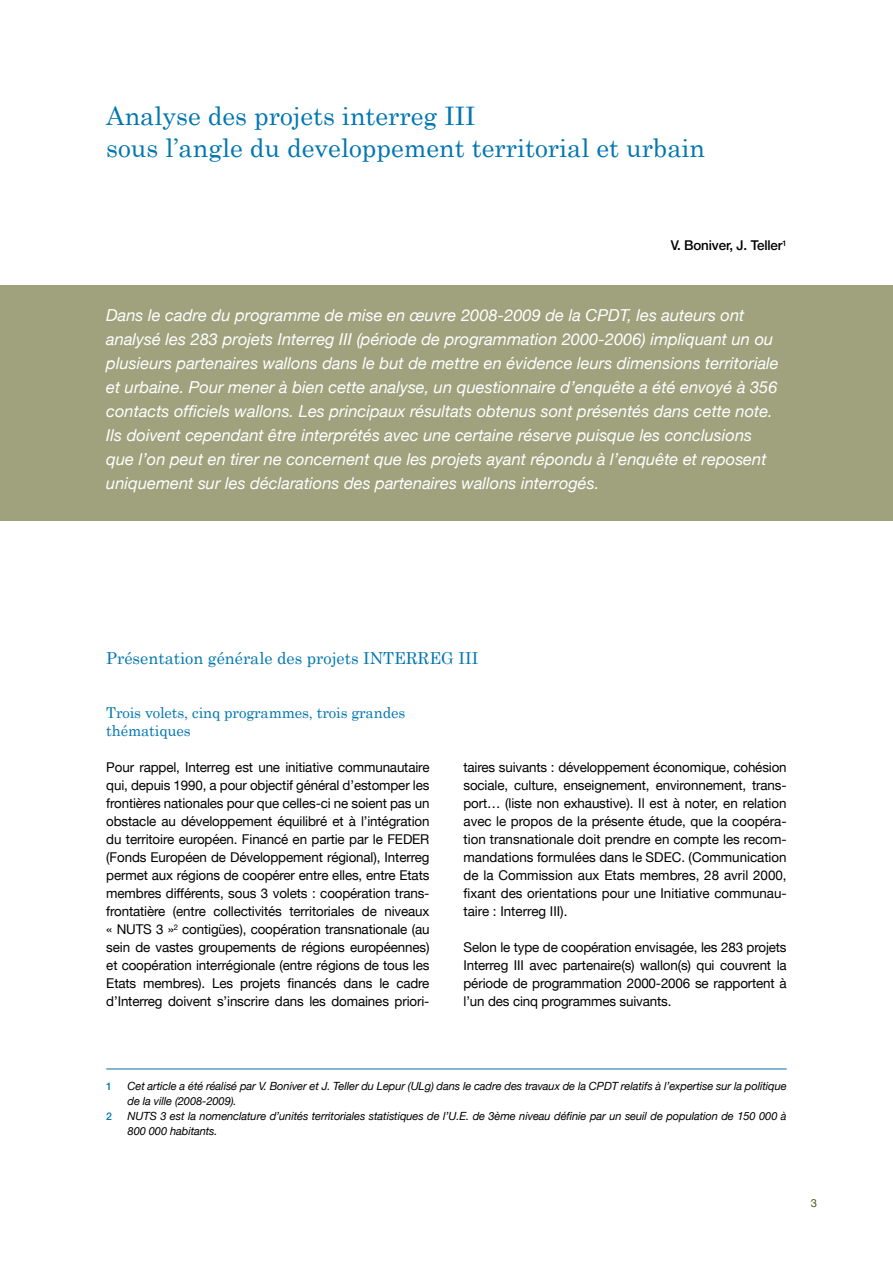
<style>
.page{position:relative;width:893px;height:1263px;background:#fff}
.page>*{position:absolute;margin:0;border:0;box-sizing:border-box;transform-origin:0 0}
.t1{font:25.5px/31.5px "Century Schoolbook";color:#0076b0}
.t2{font:italic 16.5px/24px "Helvetica Neue LT";color:#fff}
.t3{font:16.5px "Century Schoolbook";color:#0076b0}
.t4{font:15px/18px "Century Schoolbook";letter-spacing:-.01em;color:#0076b0}
.t5{font:13.5px/18px "Helvetica Neue LT";letter-spacing:-.01em;color:#000;text-align:justify}
.t6{font:500 13.5px "Helvetica Neue LT";letter-spacing:-.01em;color:#000}
.t7{font:italic 11.25px/15px "Helvetica Neue LT";letter-spacing:-.01em;color:#000}
.t8{font:11.25px "Helvetica Neue LT";color:#485e21}
.t9{font:500 10.5px "Helvetica Neue LT";color:#0076b0}
</style>
<div class="page">
<hr style="left:106px;top:1068px;width:681px;height:1px;background:#0073aa">
<div style="left:0;top:285px;width:893px;height:235px;background:#9fa27c"></div>
<h1 class="t1" style="left:106px;top:98px;width:600px">Analyse des projets interreg III<br>sous l’angle du developpement territorial et urbain</h1>
<p class="t6" style="left:671px;top:237px;width:117px">V. Boniver, J. Teller<sup>1</sup></p>
<p class="t2" style="left:106px;top:303px;width:674px">Dans le cadre du programme de mise en œuvre 2008-2009 de la CPDT, les auteurs ont analysé les 283 projets Interreg III (période de programmation 2000-2006) impliquant un ou plusieurs partenaires wallons dans le but de mettre en évidence leurs dimensions territoriale et urbaine. Pour mener à bien cette analyse, un questionnaire d’enquête a été envoyé à 356 contacts officiels wallons. Les principaux résultats obtenus sont présentés dans cette note.<br>Ils doivent cependant être interprétés avec une certaine réserve puisque les conclusions que l’on peut en tirer ne concernent que les projets ayant répondu à l’enquête et reposent uniquement sur les déclarations des partenaires wallons interrogés.</p>
<p class="t3" style="left:106px;top:644px;width:374px">Présentation générale des projets INTERREG III</p>
<p class="t4" style="left:106px;top:703px;width:300px">Trois volets, cinq programmes, trois grandes thématiques</p>
<p class="t5" style="left:106px;top:758px;width:325px">Pour rappel, Interreg est une initiative communautaire qui, depuis 1990, a pour objectif général d’estomper les frontières nationales pour que celles-ci ne soient pas un obstacle au développement équilibré et à l’intégration du territoire européen. Financé en partie par le FEDER (Fonds Européen de Développement régional), Interreg permet aux régions de coopérer entre elles, entre Etats membres différents, sous 3 volets : coopération trans&shy;frontatière (entre collectivités territoriales de niveaux « NUTS 3 »<sup>2</sup> contigües), coopération transnationale (au sein de vastes groupements de régions européennes) et coopération interrégionale (entre régions de tous les Etats membres). Les projets financés dans le cadre d’Interreg doivent s’inscrire dans les domaines priori-</p>
<p class="t5" style="left:463px;top:758px;width:325px">taires suivants : développement économique, cohésion sociale, culture, enseignement, environnement, trans&shy;port… (liste non exhaustive). Il est à noter, en relation avec le propos de la présente étude, que la coopéra&shy;tion transnationale doit prendre en compte les recom&shy;mandations formulées dans le SDEC. (Communication de la Commission aux Etats membres, 28 avril 2000, fixant des orientations pour une Initiative communau&shy;taire : Interreg III).</p>
<p class="t5" style="left:463px;top:938px;width:325px">Selon le type de coopération envisagée, les 283 projets Interreg III avec partenaire(s) wallon(s) qui couvrent la période de programmation 2000-2006 se rapportent à l’un des cinq programmes suivants.</p>
<p class="t9" style="left:106px;top:1080px;width:7px">1</p>
<p class="t7" style="left:128px;top:1079px;width:661px">Cet article a été réalisé par V. Boniver et J. Teller du Lepur (ULg) dans le cadre des travaux de la CPDT relatifs à l’expertise sur la politique de la ville (2008-2009).</p>
<p class="t9" style="left:106px;top:1110px;width:7px">2</p>
<p class="t7" style="left:128px;top:1109px;width:661px">NUTS 3 est la nomenclature d’unités territoriales statistiques de l’U.E. de 3ème niveau définie par un seuil de population de 150 000 à<br>800 000 habitants.</p>
<p class="t8" style="left:811px;top:1196px;width:8px">3</p>
</div>
